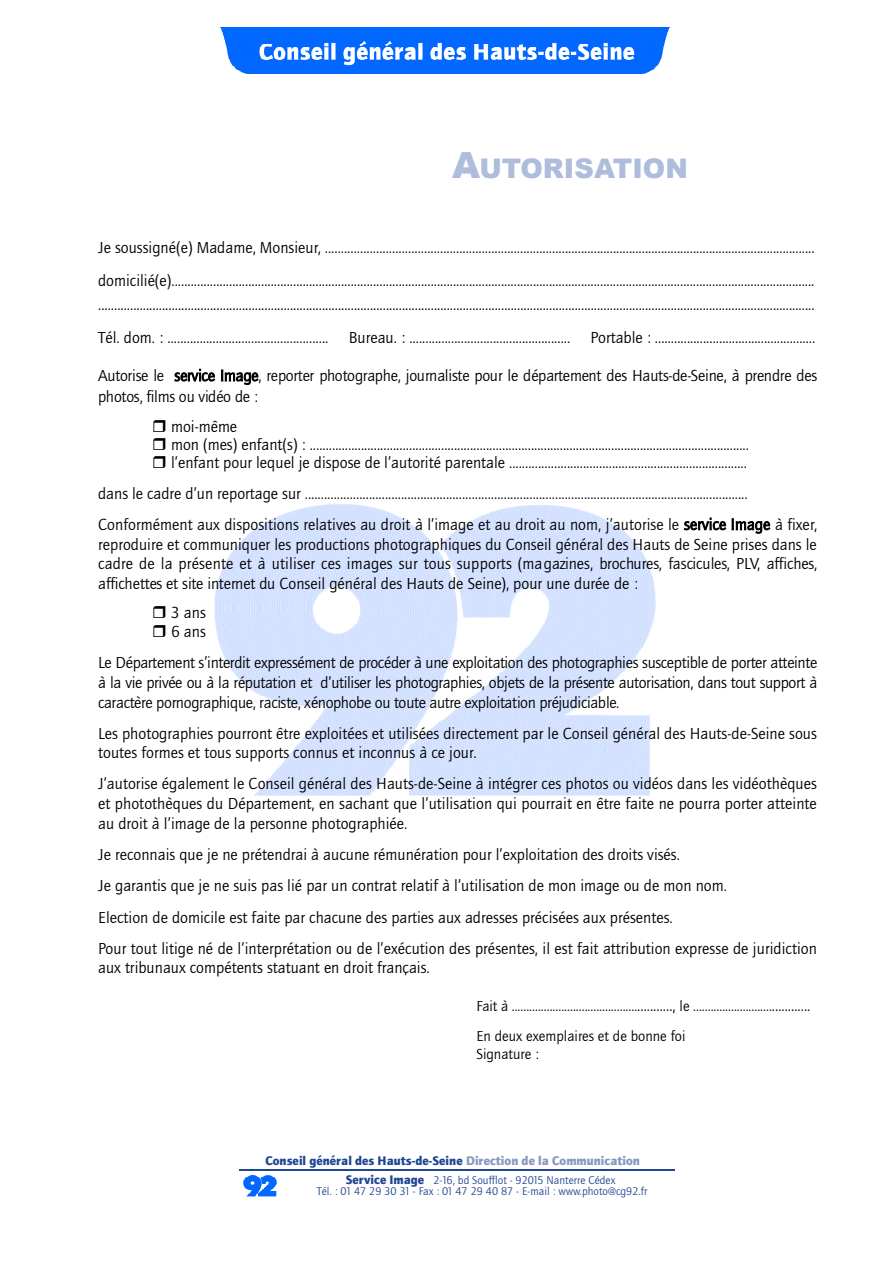
<style>
.page{position:relative;width:893px;height:1263px;background:#fff}
.page>*{position:absolute;margin:0;border:0;box-sizing:border-box;transform-origin:0 0}
.t1{font:900 27px "Arial";color:#aebddc}
.t2{font:16.5px/19.8px "Quay Sans";color:#000}
.t3{font:16.5px/21px "Quay Sans";letter-spacing:-.02em;color:#000}
.t4{font:15px/30px "Quay Sans";color:#000}
.t5{font:12.9px "Quay Sans Xbold";color:#214692}
.t6{font:11.55px/11.7px "Quay Sans";color:#214692;text-align:center}
.s1{font-size:36px}
.s2{font-size:16.5px}
.s3{color:#8897c0}
.s4{font-family:"Quay Sans Xbold";font-size:12.9px}
</style>
<div class="page">
<img style="left:214px;top:503px;width:443px;height:294px">
<img style="left:220px;top:27px;width:450px;height:47px">
<img style="left:243px;top:1175px;width:34px;height:22px">
<hr style="left:239px;top:1169px;width:435px;height:2px;background:#214692">
<h1 class="t1" style="left:452px;top:148px;width:237px"><span class="s1">A</span>UTORISATION</h1>
<p class="t2" style="left:98px;top:232px;width:718px;line-height:32.4px">Je soussigné(e) Madame, Monsieur, ......................................................................................................................................................... domicilié(e).........................................................................................................................................................................................................</p>
<p class="t2" style="left:98px;top:289px;width:718px;line-height:32.7px">................................................................................................................................................................................................................................<br>Tél. dom. : .................................................. Bureau. : .................................................. Portable : ..................................................</p>
<p class="t3" style="left:98px;top:366px;width:720px">Autorise le service Image, reporter photographe, journaliste pour le département des Hauts-de-Seine, à prendre des photos, films ou vidéo de :</p>
<p class="t2" style="left:171px;top:418px;width:579px;line-height:18px">moi-même<br>mon (mes) enfant(s) : ......................................................................................................................................... l’enfant pour lequel je dispose de l’autorité parentale ..........................................................................</p>
<p class="t2" style="left:98px;top:478px;width:720px;line-height:30.9px">dans le cadre d’un reportage sur ..........................................................................................................................................<br>Conformément aux dispositions relatives au droit à l’image et au droit au nom, j’autorise le service Image à fixer,</p>
<p class="t2" style="left:98px;top:535px;width:720px;text-align:justify">reproduire et communiquer les productions photographiques du Conseil général des Hauts de Seine prises dans le cadre de la présente et à utiliser ces images sur tous supports (magazines, brochures, fascicules, PLV, affiches, affichettes et site internet du Conseil général des Hauts de Seine), pour une durée de :</p>
<p class="t2" style="left:171px;top:603px;width:36px">3 ans<br>6 ans</p>
<p class="t2" style="left:98px;top:653px;width:721px;text-align:justify">Le Département s’interdit expressément de procéder à une exploitation des photographies susceptible de porter atteinte à la vie privée ou à la réputation et d’utiliser les photographies, objets de la présente autorisation, dans tout support à caractère pornographique, raciste, xénophobe ou toute autre exploitation préjudiciable.</p>
<p class="t2" style="left:98px;top:724px;width:720px">Les photographies pourront être exploitées et utilisées directement par le Conseil général des Hauts-de-Seine sous toutes formes et tous supports connus et inconnus à ce jour.</p>
<p class="t2" style="left:98px;top:774px;width:720px;text-align:justify">J’autorise également le Conseil général des Hauts-de-Seine à intégrer ces photos ou vidéos dans les vidéothèques et photothèques du Département, en sachant que l’utilisation qui pourrait en être faite ne pourra porter atteinte au droit à l’image de la personne photographiée.</p>
<p class="t2" style="left:98px;top:839px;width:720px;line-height:31.3px">Je reconnais que je ne prétendrai à aucune rémunération pour l’exploitation des droits visés.<br>Je garantis que je ne suis pas lié par un contrat relatif à l’utilisation de mon image ou de mon nom.<br>Election de domicile est faite par chacune des parties aux adresses précisées aux présentes.<br>Pour tout litige né de l’interprétation ou de l’exécution des présentes, il est fait attribution expresse de juridiction</p>
<p class="t2" style="left:98px;top:959px;width:333px">aux tribunaux compétents statuant en droit français.</p>
<p class="t4" style="left:476px;top:992px;width:335px">Fait à ...........................................<span class="s2">...........,</span> le ...........................<span class="s2">............<br></span>En deux exemplaires et de bonne foi</p>
<p class="t4" style="left:476px;top:1040px;width:64px">Signature :</p>
<p class="t5" style="left:265px;top:1154px;width:376px">Conseil général des Hauts-de-Seine <span class="s3">Direction de la Communication</span></p>
<p class="t6" style="left:317px;top:1174px;width:332px"><span class="s4">Service Image</span> 2-16, bd Soufflot - 92015 Nanterre Cédex<br>Tél. : 01 47 29 30 31 - Fax : 01 47 29 40 87 - E-mail : www.photo@cg92.fr</p>
</div>
